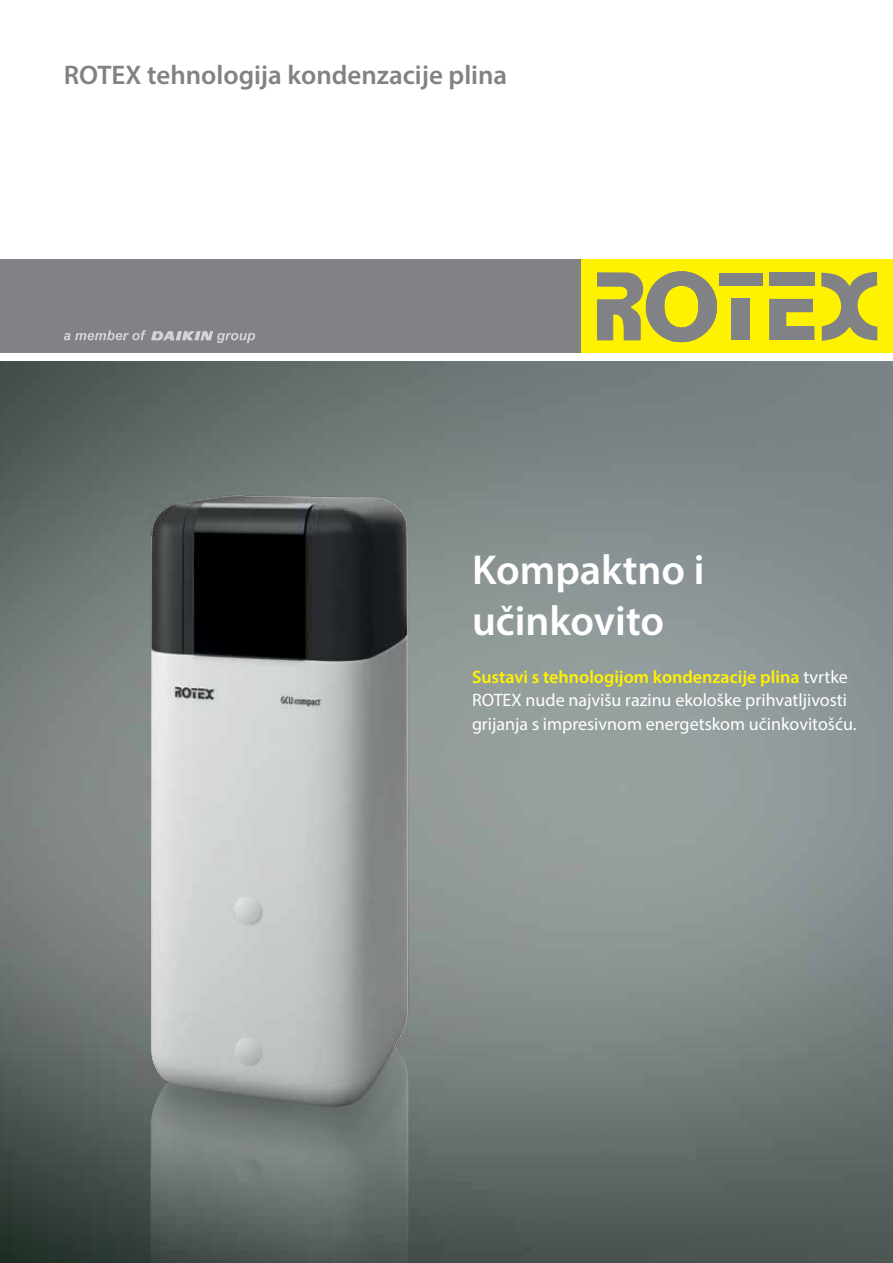
<style>
.page{position:relative;width:893px;height:1263px;background:#fff}
.page>*{position:absolute;margin:0;border:0;box-sizing:border-box;transform-origin:0 0}
.t1{font:600 42px/50.4px "Myriad Pro";color:#fff}
.t2{font:600 27px "Myriad Pro";color:#808285}
.t3{font:18px/23.2px "Myriad Pro";color:#fff}
.s1{font-weight:600;color:#fff200}
</style>
<div class="page">
<img style="left:0;top:361px;width:893px;height:902px">
<div style="left:0;top:259px;width:581px;height:94px;background:#808285"></div>
<div style="left:581px;top:259px;width:312px;height:94px;background:#fff200"></div>
<svg style="left:821px;top:272px;width:56px;height:69px"></svg>
<div style="left:769px;top:273px;width:45px;height:13px;background:#808285"></div>
<div style="left:719px;top:273px;width:44px;height:13px;background:#808285"></div>
<div style="left:731px;top:298px;width:18px;height:42px;background:#808285"></div>
<svg style="left:769px;top:299px;width:45px;height:41px"></svg>
<svg style="left:597px;top:271px;width:120px;height:71px"></svg>
<svg style="left:64px;top:330px;width:191px;height:13px"></svg>
<img style="left:108px;top:487px;width:322px;height:776px">
<h2 class="t2" style="left:64px;top:58px;width:445px">ROTEX tehnologija kondenzacije plina</h2>
<h1 class="t1" style="left:472px;top:544px;width:234px">Kompaktno i učinkovito</h1>
<p class="t3" style="left:472px;top:665px;width:386px"><span class="s1">Sustavi s tehnologijom kondenzacije plina</span> tvrtke<br>ROTEX nude najvišu razinu ekološke prihvatljivosti grijanja s impresivnom energetskom učinkovitošću.</p>
</div>
